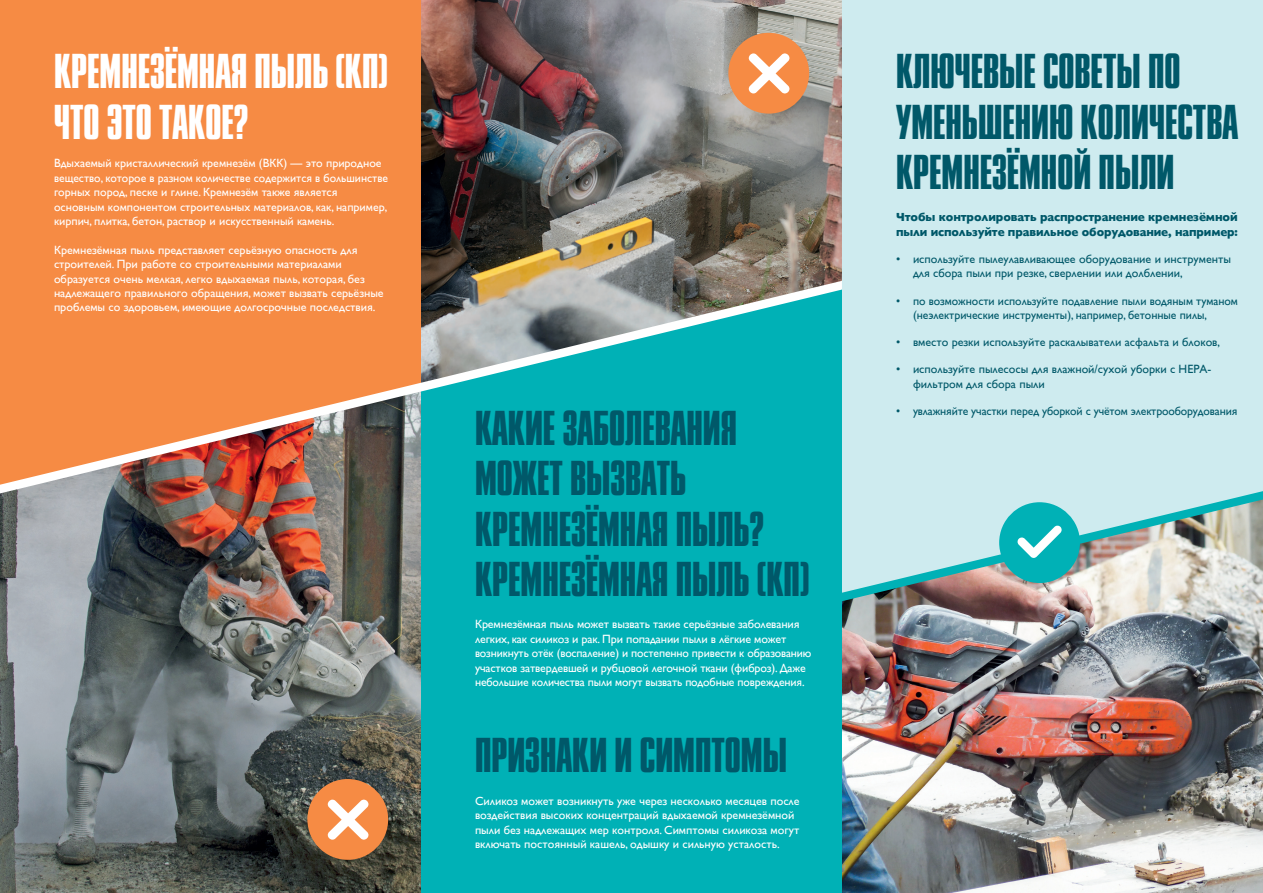
<style>
.page{position:relative;width:1263px;height:893px;background:#fff}
.page>*{position:absolute;margin:0;border:0;box-sizing:border-box;transform-origin:0 0}
.t1{font:42px/50.4px "Press Gothic Pro";color:#005869}
.t2{font:42px "Press Gothic Pro";color:#fff}
.t3{font:12px/14.4px "Gill Sans";color:#fff}
.t4{font:12px/14.4px "Gill Sans";color:#005869}
.t5{font:700 12px/14.4px "Gill Sans";letter-spacing:-.01em;color:#005869}
</style>
<div class="page">
<div style="left:0;top:0;width:421px;height:893px;background:#f68b44"></div>
<img style="left:421px;top:0;width:421px;height:270px">
<div style="left:421px;top:503px;width:421px;height:390px;background:#00b1b6"></div>
<img style="left:0;top:503px;width:421px;height:390px">
<div style="left:728px;top:33px;width:81px;height:81px;background:#f68b44;border-radius:50%"></div>
<svg style="left:748px;top:53px;width:42px;height:41px"></svg>
<svg style="left:0;top:270px;width:842px;height:233px"></svg>
<div style="left:307px;top:779px;width:81px;height:81px;background:#f68b44;border-radius:50%"></div>
<svg style="left:327px;top:799px;width:42px;height:41px"></svg>
<img style="left:842px;top:601px;width:421px;height:292px">
<svg style="left:842px;top:0;width:421px;height:593px;background:#cae7ea"></svg>
<svg style="left:999px;top:502px;width:81px;height:81px;background:#3dbdc0"></svg>
<p class="t2" style="left:54px;top:44px;width:336px">КРЕМНЕЗЁМНАЯ ПЫЛЬ (КП)</p>
<p class="t2" style="left:54px;top:94px;width:196px">ЧТО ЭТО ТАКОЕ?</p>
<p class="t3" style="left:54px;top:156px;width:336px">Вдыхаемый кристаллический кремнезём (ВКК) — это природное вещество, которое в разном количестве содержится в большинстве горных пород, песке и глине. Кремнезём также является основным компонентом строительных материалов, как, например, кирпич, плитка, бетон, раствор и искусственный камень.</p>
<p class="t3" style="left:54px;top:242px;width:331px">Кремнезёмная пыль представляет серьёзную опасность для строителей. При работе со строительными материалами образуется очень мелкая, легко вдыхаемая пыль, которая, без надлежащего правильного обращения, может вызвать серьёзные проблемы со здоровьем, имеющие долгосрочные последствия.</p>
<p class="t1" style="left:475px;top:404px;width:291px">КАКИЕ ЗАБОЛЕВАНИЯ<br>МОЖЕТ ВЫЗВАТЬ<br>КРЕМНЕЗЁМНАЯ ПЫЛЬ?</p>
<p class="t1" style="left:475px;top:556px;width:336px">КРЕМНЕЗЁМНАЯ ПЫЛЬ (КП)</p>
<p class="t3" style="left:475px;top:617px;width:338px">Кремнезёмная пыль может вызвать такие серьёзные заболевания легких, как силикоз и рак. При попадании пыли в лёгкие может возникнуть отёк (воспаление) и постепенно привести к образованию участков затвердевшей и рубцовой легочной ткани (фиброз). Даже небольшие количества пыли могут вызвать подобные повреждения.</p>
<p class="t1" style="left:475px;top:732px;width:313px">ПРИЗНАКИ И СИМПТОМЫ</p>
<p class="t3" style="left:475px;top:793px;width:326px">Силикоз может возникнуть уже через несколько месяцев после воздействия высоких концентраций вдыхаемой кремнезёмной пыли без надлежащих мер контроля. Симптомы силикоза могут включать постоянный кашель, одышку и сильную усталость.</p>
<p class="t1" style="left:896px;top:48px;width:344px">КЛЮЧЕВЫЕ СОВЕТЫ ПО<br>УМЕНЬШЕНИЮ КОЛИЧЕСТВА<br>КРЕМНЕЗЁМНОЙ ПЫЛИ</p>
<p class="t5" style="left:896px;top:210px;width:343px">Чтобы контролировать распространение кремнезёмной пыли используйте правильное оборудование, например:</p>
<p class="t4" style="left:913px;top:252px;width:319px;text-indent:-17px">• используйте пылеулавливающее оборудование и инструменты для сбора пыли при резке, сверлении или долблении,</p>
<p class="t4" style="left:913px;top:293px;width:326px;text-indent:-17px">• по возможности используйте подавление пыли водяным туманом (неэлектрические инструменты), например, бетонные пилы,</p>
<p class="t4" style="left:896px;top:335px;width:326px">• вместо резки используйте раскалыватели асфальта и блоков,</p>
<p class="t4" style="left:913px;top:362px;width:300px;text-indent:-17px">• используйте пылесосы для влажной/сухой уборки с НЕРА&shy;фильтром для сбора пыли</p>
<p class="t4" style="left:896px;top:403px;width:343px">• увлажняйте участки перед уборкой с учётом электрооборудования</p>
</div>
